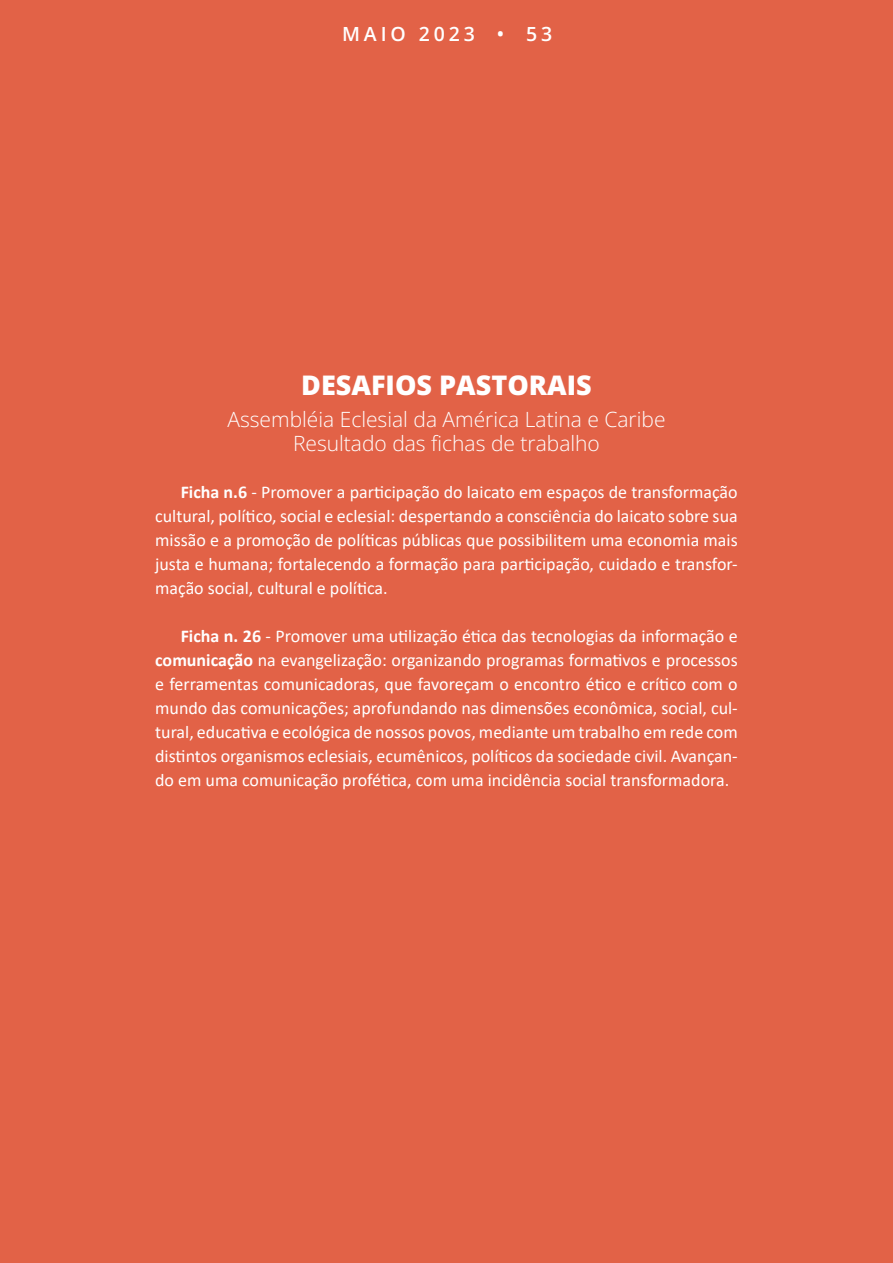
<style>
.page{position:relative;width:893px;height:1263px;background:#e26247}
.page>*{position:absolute;margin:0;border:0;box-sizing:border-box;transform-origin:0 0}
.TITULO_ESPAÇO{font:800 27px "Open Sans";color:#fff}
.LINHA_FINA{font:300 21px/24px "Open Sans";color:#fff;text-align:center}
.TITULO_ESPAÇO-2{font:600 19.5px "Open Sans";letter-spacing:.2em;color:#fff}
.t1{font:18px/24px "Calibri";color:#fff;text-align:justify}
.s1{font-weight:700}
</style>
<div class="page">
<p class="TITULO_ESPAÇO-2" style="left:342px;top:21px;width:212px">MAIO 2023 • 53</p>
<p class="TITULO_ESPAÇO" style="left:301px;top:366px;width:292px">DESAFIOS PASTORAIS</p>
<p class="LINHA_FINA" style="left:227px;top:407px;width:440px">Assembléia Eclesial da América Latina e Caribe<br>Resultado das fichas de trabalho</p>
<p class="t1" style="left:155px;top:479px;width:584px;text-indent:26px"><span class="s1">Ficha n.6</span> - Promover a participação do laicato em espaços de transformação cultural, político, social e eclesial: despertando a consciência do laicato sobre sua missão e a promoção de políticas públicas que possibilitem uma economia mais justa e humana; fortalecendo a formação para participação, cuidado e transfor&shy;mação social, cultural e política.</p>
<p class="t1" style="left:155px;top:623px;width:584px;text-indent:26px"><span class="s1">Ficha n. 26</span> - Promover uma utilização ética das tecnologias da informação e <span class="s1">comunicação</span> na evangelização: organizando programas formativos e processos e ferramentas comunicadoras, que favoreçam o encontro ético e crítico com o mundo das comunicações; aprofundando nas dimensões econômica, social, cul&shy;tural, educativa e ecológica de nossos povos, mediante um trabalho em rede com distintos organismos eclesiais, ecumênicos, políticos da sociedade civil. Avançan&shy;do em uma comunicação profética, com uma incidência social transformadora.</p>
</div>
